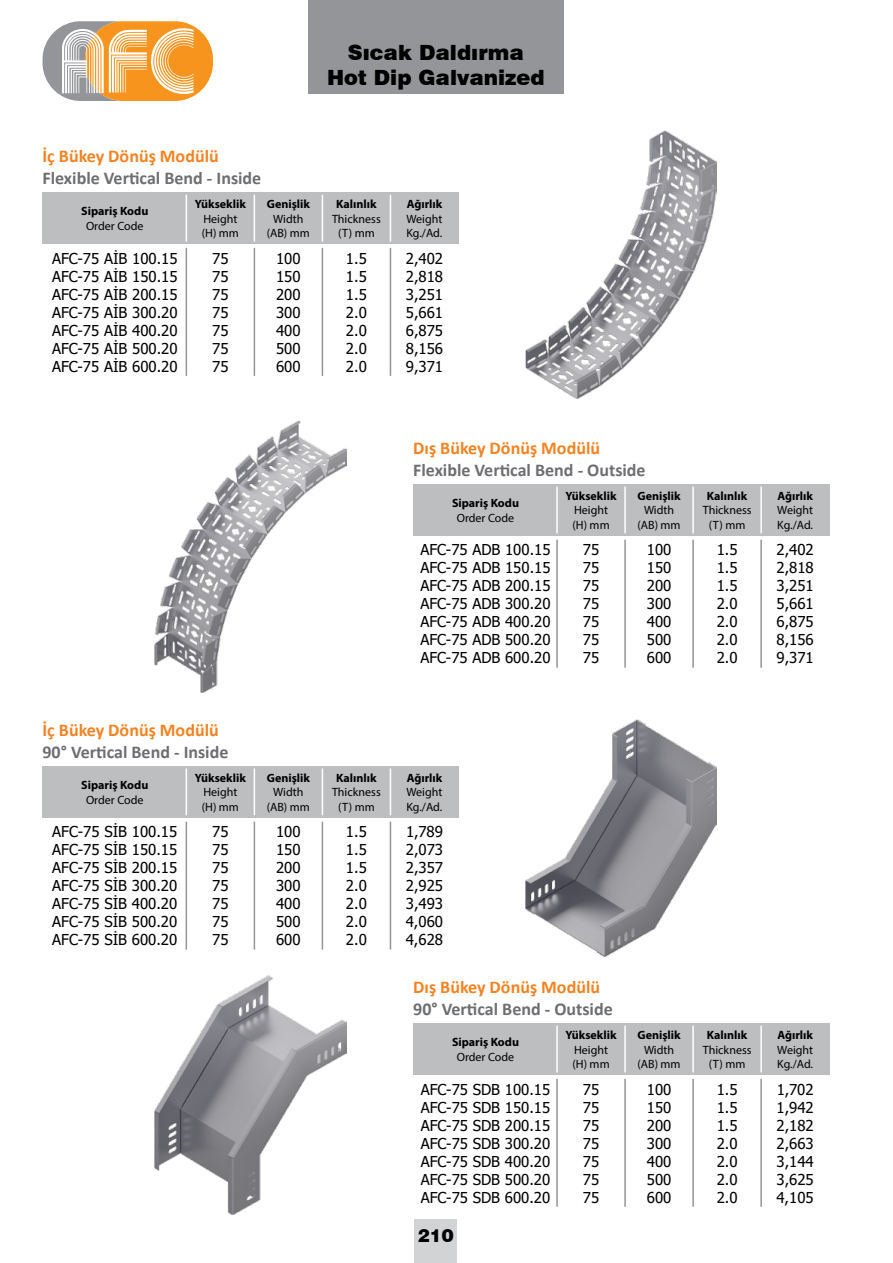
<style>
.page{position:relative;width:893px;height:1263px;background:#fff}
.page>*{position:absolute;margin:0;border:0;box-sizing:border-box;transform-origin:0 0}
.t1{font:900 21px/25.2px "Swiss 721 BT";color:#000;text-align:center}
.t2{font:700 18px "Calibri";color:#6d6e71}
.t3{font:700 18px "Calibri";color:#f58220}
.t4{font:900 18px "Swiss 721 BT";color:#000}
.t5{font:15px/18px "Tahoma";color:#000;text-align:justify}
.t6{font:12px/14.4px "Myriad Pro";color:#000}
.t7{font:700 12px "Myriad Pro";color:#000}
</style>
<div class="page">
<div style="left:415px;top:1219px;width:42px;height:44px;background:#d1d3d4"></div>
<div style="left:85px;top:21px;width:128px;height:80px;background:#f7941e;border-radius:38px"></div>
<svg style="left:43px;top:21px;width:151px;height:80px"></svg>
<div style="left:308px;top:0;width:255px;height:94px;background:#939598"></div>
<div style="left:43px;top:193px;width:144px;height:51px;background:#bcbec0"></div>
<div style="left:186px;top:193px;width:68px;height:51px;background:#bcbec0"></div>
<div style="left:254px;top:193px;width:68px;height:51px;background:#bcbec0"></div>
<div style="left:322px;top:193px;width:68px;height:51px;background:#bcbec0"></div>
<div style="left:390px;top:193px;width:68px;height:51px;background:#bcbec0"></div>
<hr style="left:186px;top:195px;width:1px;height:46px;background:#fff">
<hr style="left:186px;top:248px;width:1px;height:128px;background:#939598">
<hr style="left:254px;top:248px;width:1px;height:128px;background:#939598">
<hr style="left:322px;top:248px;width:1px;height:128px;background:#939598">
<hr style="left:390px;top:248px;width:1px;height:128px;background:#939598">
<hr style="left:254px;top:195px;width:1px;height:46px;background:#fff">
<hr style="left:322px;top:195px;width:1px;height:46px;background:#fff">
<hr style="left:390px;top:195px;width:1px;height:46px;background:#fff">
<div style="left:413px;top:484px;width:145px;height:51px;background:#bcbec0"></div>
<div style="left:557px;top:484px;width:68px;height:51px;background:#bcbec0"></div>
<div style="left:625px;top:484px;width:68px;height:51px;background:#bcbec0"></div>
<div style="left:693px;top:484px;width:68px;height:51px;background:#bcbec0"></div>
<div style="left:761px;top:484px;width:68px;height:51px;background:#bcbec0"></div>
<hr style="left:556px;top:487px;width:2px;height:46px;background:#fff">
<hr style="left:556px;top:540px;width:2px;height:128px;background:#939598">
<hr style="left:624px;top:540px;width:2px;height:128px;background:#939598">
<hr style="left:692px;top:540px;width:2px;height:128px;background:#939598">
<hr style="left:760px;top:540px;width:2px;height:128px;background:#939598">
<hr style="left:624px;top:487px;width:2px;height:46px;background:#fff">
<hr style="left:692px;top:487px;width:2px;height:46px;background:#fff">
<hr style="left:760px;top:487px;width:2px;height:46px;background:#fff">
<div style="left:43px;top:766px;width:144px;height:51px;background:#bcbec0"></div>
<div style="left:186px;top:766px;width:68px;height:51px;background:#bcbec0"></div>
<div style="left:254px;top:766px;width:68px;height:51px;background:#bcbec0"></div>
<div style="left:322px;top:766px;width:68px;height:51px;background:#bcbec0"></div>
<div style="left:390px;top:766px;width:68px;height:51px;background:#bcbec0"></div>
<hr style="left:186px;top:768px;width:1px;height:47px;background:#fff">
<hr style="left:186px;top:822px;width:1px;height:128px;background:#939598">
<hr style="left:254px;top:822px;width:1px;height:128px;background:#939598">
<hr style="left:322px;top:822px;width:1px;height:128px;background:#939598">
<hr style="left:390px;top:822px;width:1px;height:128px;background:#939598">
<hr style="left:254px;top:768px;width:1px;height:47px;background:#fff">
<hr style="left:322px;top:768px;width:1px;height:47px;background:#fff">
<hr style="left:390px;top:768px;width:1px;height:47px;background:#fff">
<div style="left:413px;top:1023px;width:145px;height:51px;background:#bcbec0"></div>
<div style="left:557px;top:1023px;width:68px;height:51px;background:#bcbec0"></div>
<div style="left:625px;top:1023px;width:68px;height:51px;background:#bcbec0"></div>
<div style="left:693px;top:1023px;width:68px;height:51px;background:#bcbec0"></div>
<div style="left:761px;top:1023px;width:68px;height:51px;background:#bcbec0"></div>
<hr style="left:556px;top:1026px;width:2px;height:46px;background:#fff">
<hr style="left:556px;top:1079px;width:2px;height:128px;background:#939598">
<hr style="left:624px;top:1079px;width:2px;height:128px;background:#939598">
<hr style="left:692px;top:1079px;width:2px;height:128px;background:#939598">
<hr style="left:760px;top:1079px;width:2px;height:128px;background:#939598">
<hr style="left:624px;top:1026px;width:2px;height:46px;background:#fff">
<hr style="left:692px;top:1026px;width:2px;height:46px;background:#fff">
<hr style="left:760px;top:1026px;width:2px;height:46px;background:#fff">
<img style="left:155px;top:421px;width:191px;height:271px">
<img style="left:525px;top:131px;width:192px;height:267px">
<img style="left:155px;top:976px;width:191px;height:239px">
<img style="left:525px;top:719px;width:192px;height:238px">
<p class="t3" style="left:43px;top:144px;width:178px">İç Bükey Dönüş Modülü</p>
<p class="t2" style="left:43px;top:165px;width:220px">Flexible Vertical Bend - Inside</p>
<h1 class="t1" style="left:327px;top:40px;width:219px">Sıcak Daldırma<br>Hot Dip Galvanized</h1>
<p class="t7" style="left:195px;top:196px;width:53px">Yükseklik</p>
<p class="t6" style="left:202px;top:211px;width:39px">Height (H) mm</p>
<p class="t7" style="left:267px;top:196px;width:45px">Genişlik</p>
<p class="t6" style="left:267px;top:211px;width:45px;text-align:center">Width (AB) mm</p>
<p class="t7" style="left:336px;top:196px;width:42px">Kalınlık</p>
<p class="t6" style="left:332px;top:211px;width:50px;text-align:center">Thickness (T) mm</p>
<p class="t7" style="left:407px;top:196px;width:37px">Ağırlık</p>
<p class="t6" style="left:406px;top:211px;width:37px">Weight<br>Kg./Ad.</p>
<p class="t7" style="left:81px;top:204px;width:69px">Sipariş Kodu</p>
<p class="t6" style="left:86px;top:218px;width:59px">Order Code</p>
<p class="t5" style="left:52px;top:250px;width:127px">AFC-75 AİB 100.15<br>AFC-75 AİB 150.15<br>AFC-75 AİB 200.15<br>AFC-75 AİB 300.20<br>AFC-75 AİB 400.20<br>AFC-75 AİB 500.20<br>AFC-75 AİB 600.20</p>
<p class="t5" style="left:212px;top:250px;width:18px">75<br>75<br>75<br>75<br>75<br>75<br>75</p>
<p class="t5" style="left:276px;top:250px;width:26px">100<br>150<br>200<br>300<br>400<br>500<br>600</p>
<p class="t5" style="left:346px;top:250px;width:22px">1.5<br>1.5<br>1.5<br>2.0<br>2.0<br>2.0<br>2.0</p>
<p class="t5" style="left:406px;top:250px;width:39px">2,402<br>2,818<br>3,251<br>5,661<br>6,875<br>8,156<br>9,371</p>
<p class="t3" style="left:413px;top:435px;width:188px">Dış Bükey Dönüş Modülü</p>
<p class="t2" style="left:413px;top:457px;width:234px">Flexible Vertical Bend - Outside</p>
<p class="t3" style="left:43px;top:717px;width:178px">İç Bükey Dönüş Modülü</p>
<p class="t2" style="left:43px;top:739px;width:187px">90° Vertical Bend - Inside</p>
<p class="t7" style="left:565px;top:488px;width:53px">Yükseklik</p>
<p class="t6" style="left:572px;top:503px;width:39px">Height (H) mm</p>
<p class="t7" style="left:637px;top:488px;width:45px">Genişlik</p>
<p class="t6" style="left:637px;top:503px;width:45px;text-align:center">Width (AB) mm</p>
<p class="t7" style="left:707px;top:488px;width:42px">Kalınlık</p>
<p class="t6" style="left:703px;top:503px;width:50px;text-align:center">Thickness (T) mm</p>
<p class="t7" style="left:777px;top:488px;width:37px">Ağırlık</p>
<p class="t6" style="left:777px;top:503px;width:37px">Weight<br>Kg./Ad.</p>
<p class="t7" style="left:452px;top:495px;width:69px">Sipariş Kodu</p>
<p class="t6" style="left:457px;top:510px;width:59px">Order Code</p>
<p class="t5" style="left:420px;top:542px;width:132px">AFC-75 ADB 100.15<br>AFC-75 ADB 150.15<br>AFC-75 ADB 200.15<br>AFC-75 ADB 300.20<br>AFC-75 ADB 400.20<br>AFC-75 ADB 500.20<br>AFC-75 ADB 600.20</p>
<p class="t5" style="left:583px;top:542px;width:18px">75<br>75<br>75<br>75<br>75<br>75<br>75</p>
<p class="t5" style="left:647px;top:542px;width:26px">100<br>150<br>200<br>300<br>400<br>500<br>600</p>
<p class="t5" style="left:717px;top:542px;width:22px">1.5<br>1.5<br>1.5<br>2.0<br>2.0<br>2.0<br>2.0</p>
<p class="t5" style="left:776px;top:542px;width:39px">2,402<br>2,818<br>3,251<br>5,661<br>6,875<br>8,156<br>9,371</p>
<p class="t7" style="left:195px;top:770px;width:53px">Yükseklik</p>
<p class="t6" style="left:202px;top:785px;width:39px">Height (H) mm</p>
<p class="t7" style="left:267px;top:770px;width:45px">Genişlik</p>
<p class="t6" style="left:267px;top:785px;width:45px;text-align:center">Width (AB) mm</p>
<p class="t7" style="left:336px;top:770px;width:42px">Kalınlık</p>
<p class="t6" style="left:332px;top:785px;width:50px;text-align:center">Thickness (T) mm</p>
<p class="t7" style="left:407px;top:770px;width:37px">Ağırlık</p>
<p class="t6" style="left:406px;top:785px;width:37px">Weight<br>Kg./Ad.</p>
<p class="t7" style="left:81px;top:777px;width:69px">Sipariş Kodu</p>
<p class="t6" style="left:86px;top:792px;width:59px">Order Code</p>
<p class="t5" style="left:52px;top:824px;width:126px">AFC-75 SİB 100.15<br>AFC-75 SİB 150.15<br>AFC-75 SİB 200.15<br>AFC-75 SİB 300.20<br>AFC-75 SİB 400.20<br>AFC-75 SİB 500.20<br>AFC-75 SİB 600.20</p>
<p class="t5" style="left:212px;top:824px;width:18px">75<br>75<br>75<br>75<br>75<br>75<br>75</p>
<p class="t5" style="left:276px;top:824px;width:26px">100<br>150<br>200<br>300<br>400<br>500<br>600</p>
<p class="t5" style="left:346px;top:824px;width:22px">1.5<br>1.5<br>1.5<br>2.0<br>2.0<br>2.0<br>2.0</p>
<p class="t5" style="left:406px;top:824px;width:39px">1,789<br>2,073<br>2,357<br>2,925<br>3,493<br>4,060<br>4,628</p>
<p class="t3" style="left:413px;top:974px;width:188px">Dış Bükey Dönüş Modülü</p>
<p class="t2" style="left:413px;top:996px;width:201px">90° Vertical Bend - Outside</p>
<p class="t7" style="left:565px;top:1027px;width:53px">Yükseklik</p>
<p class="t6" style="left:572px;top:1042px;width:39px">Height (H) mm</p>
<p class="t7" style="left:637px;top:1027px;width:45px">Genişlik</p>
<p class="t6" style="left:637px;top:1042px;width:45px;text-align:center">Width (AB) mm</p>
<p class="t7" style="left:707px;top:1027px;width:42px">Kalınlık</p>
<p class="t6" style="left:703px;top:1042px;width:50px;text-align:center">Thickness (T) mm</p>
<p class="t7" style="left:777px;top:1027px;width:37px">Ağırlık</p>
<p class="t6" style="left:777px;top:1042px;width:37px">Weight<br>Kg./Ad.</p>
<p class="t7" style="left:452px;top:1034px;width:69px">Sipariş Kodu</p>
<p class="t6" style="left:457px;top:1049px;width:59px">Order Code</p>
<p class="t5" style="left:421px;top:1081px;width:131px">AFC-75 SDB 100.15<br>AFC-75 SDB 150.15<br>AFC-75 SDB 200.15<br>AFC-75 SDB 300.20<br>AFC-75 SDB 400.20<br>AFC-75 SDB 500.20<br>AFC-75 SDB 600.20</p>
<p class="t5" style="left:583px;top:1081px;width:18px">75<br>75<br>75<br>75<br>75<br>75<br>75</p>
<p class="t5" style="left:647px;top:1081px;width:26px">100<br>150<br>200<br>300<br>400<br>500<br>600</p>
<p class="t5" style="left:717px;top:1081px;width:22px">1.5<br>1.5<br>1.5<br>2.0<br>2.0<br>2.0<br>2.0</p>
<p class="t5" style="left:776px;top:1081px;width:39px">1,702<br>1,942<br>2,182<br>2,663<br>3,144<br>3,625<br>4,105</p>
<p class="t4" style="left:418px;top:1224px;width:37px">210</p>
</div>
